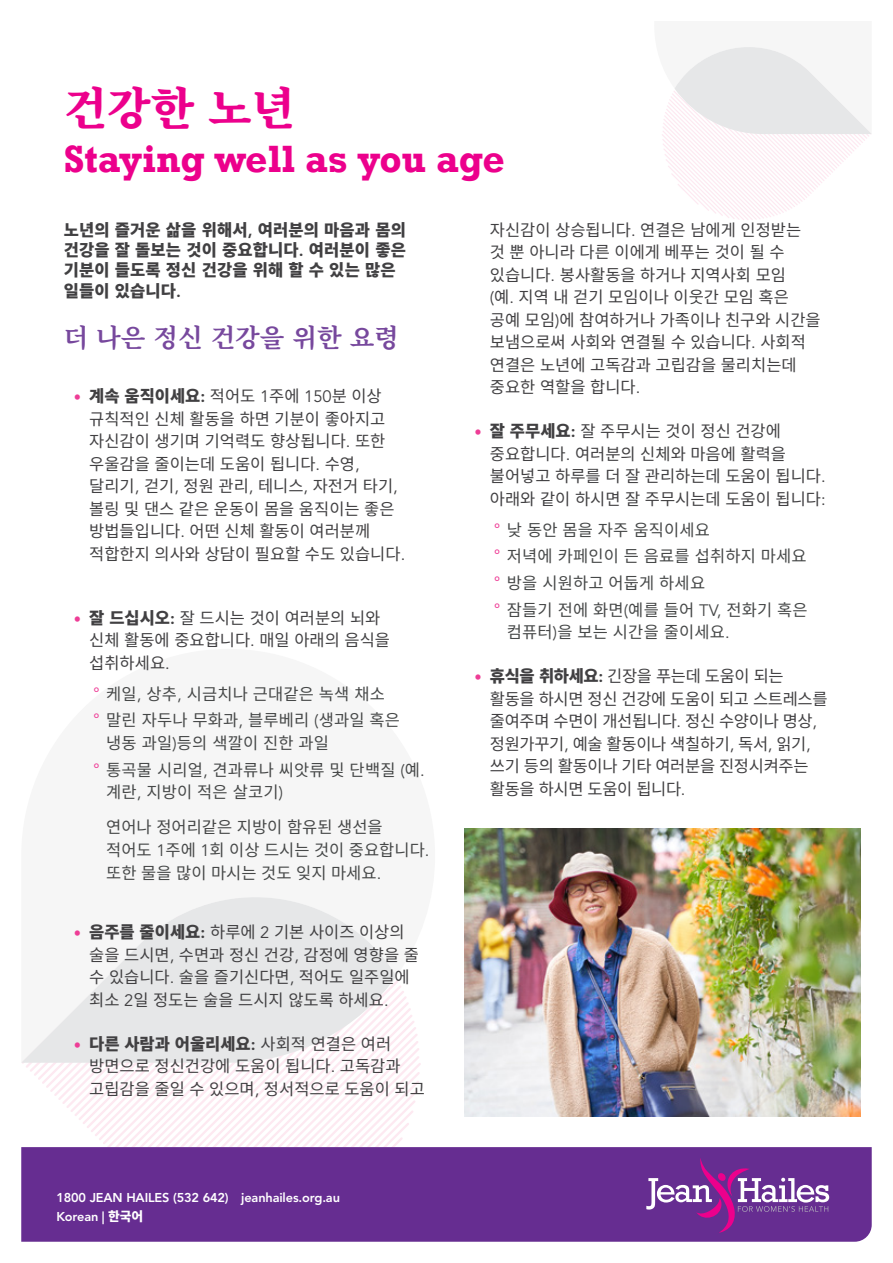
<style>
.page{position:relative;width:893px;height:1263px;background:#fff}
.page>*{position:absolute;margin:0;border:0;box-sizing:border-box;transform-origin:0 0}
.t1{font:800 45px "Source Han Serif K";color:#ec008c}
.t2{font:700 39px "Rockwell";color:#ec008c}
.t3{font:700 25.5px "Source Han Serif K";color:#77489d}
.t4{font:16.5px/22.5px "Source Han Sans K";color:#414042}
.t5{font:16.5px/26.7px "Source Han Sans K";letter-spacing:.01em;color:#464848}
.t6{font:16.5px/22.5px "Source Han Sans K";letter-spacing:-.02em;color:#414042}
.t7{font:800 16.5px/20.2px "Source Han Sans K";letter-spacing:.01em;color:#414042}
.t8{font:800 12.75px/19.2px "Avenir LT Std";letter-spacing:-.01em;color:#fff}
.s1{font-family:"Avenir LT Std"}
.s2{font-weight:800;color:#ee3d96}
.s3{font-weight:800}
.s4{font-family:"Avenir LT Std";font-weight:800}
.s5{color:#ee3d96}
.s6{font-family:"Source Han Sans K"}
</style>
<div class="page">
<svg style="left:662px;top:47px;width:210px;height:173px"></svg>
<svg style="left:22px;top:1063px;width:399px;height:84px"></svg>
<svg style="left:21px;top:897px;width:375px;height:166px;fill:#e6e7e8"></svg>
<div style="left:21px;top:1147px;width:851px;height:95px;background:#662d91"></div>
<svg style="left:646px;top:1157px;width:183px;height:76px;background:#7e429d"></svg>
<img style="left:464px;top:828px;width:397px;height:288px">
<h1 class="t1" style="left:64px;top:83px;width:233px">건강한 노년</h1>
<h2 class="t2" style="left:64px;top:135px;width:442px">Staying well as you age</h2>
<p class="t7" style="left:64px;top:220px;width:344px">노년의 즐거운 삶을 위해서<span class="s1">,</span> 여러분의 마음과 몸의 건강을 잘 돌보는 것이 중요합니다<span class="s1">.</span> 여러분이 좋은 기분이 들도록 정신 건강을 위해 할 수 있는 많은 일들이 있습니다<span class="s1">.</span></p>
<h3 class="t3" style="left:64px;top:323px;width:337px">더 나은 정신 건강을 위한 요령</h3>
<p class="t4" style="left:89px;top:385px;width:317px;text-indent:-15px"><span class="s2">•</span> <span class="s3">계속 움직이세요</span><span class="s4">:</span> 적어도 <span class="s1">1</span>주에 <span class="s1">150</span>분 이상 규칙적인 신체 활동을 하면 기분이 좋아지고 자신감이 생기며 기억력도 향상됩니다<span class="s1">.</span> 또한 우울감을 줄이는데 도움이 됩니다<span class="s1">.</span> 수영<span class="s1">, </span>달리기<span class="s1">,</span> 걷기<span class="s1">,</span> 정원 관리<span class="s1">,</span> 테니스<span class="s1">,</span> 자전거 타기<span class="s1">, </span>볼링 및 댄스 같은 운동이 몸을 움직이는 좋은 방법들입니다<span class="s1">.</span> 어떤 신체 활동이 여러분께 적합한지 의사와 상담이 필요할 수도 있습니다<span class="s1">.</span></p>
<p class="t4" style="left:89px;top:607px;width:302px;text-indent:-15px"><span class="s2">•</span> <span class="s3">잘 드십시오</span><span class="s4">:</span> 잘 드시는 것이 여러분의 뇌와 신체 활동에 중요합니다<span class="s1">.</span> 매일 아래의 음식을 섭취하세요<span class="s1">.</span></p>
<p class="t5" style="left:94px;top:681px;width:308px"><span class="s5">°</span> 케일<span class="s1">,</span> 상추<span class="s1">,</span> 시금치나 근대같은 녹색 채소<br><span class="s5">°</span> 말린 자두나 무화과<span class="s1">,</span> 블루베리 <span class="s1">(</span>생과일 혹은</p>
<p class="t5" style="left:94px;top:730px;width:333px;text-indent:13px">냉동 과일<span class="s1">)</span>등의 색깔이 진한 과일<br><span class="s5">°</span> 통곡물 시리얼<span class="s1">,</span> 견과류나 씨앗류 및 단백질 <span class="s1">(</span>예<span class="s1">.</span></p>
<p class="t5" style="left:106px;top:775px;width:278px;line-height:35.2px">계란<span class="s1">,</span> 지방이 적은 살코기<span class="s1">)<br></span>연어나 정어리같은 지방이 함유된 생선을</p>
<p class="t5" style="left:106px;top:839px;width:325px;line-height:22.5px">적어도 <span class="s1">1</span>주에 <span class="s1">1</span>회 이상 드시는 것이 중요합니다<span class="s1">. </span>또한 물을 많이 마시는 것도 잊지 마세요<span class="s1">.</span></p>
<p class="t4" style="left:89px;top:921px;width:331px;text-indent:-15px"><span class="s2">•</span> <span class="s3">음주를 줄이세요</span><span class="s4">:</span> 하루에 <span class="s1">2</span> 기본 사이즈 이상의 술을 드시면<span class="s1">,</span> 수면과 정신 건강<span class="s1">,</span> 감정에 영향을 줄 수 있습니다<span class="s1">.</span> 술을 즐기신다면<span class="s1">,</span> 적어도 일주일에 최소 <span class="s1">2</span>일 정도는 술을 드시지 않도록 하세요<span class="s1">.</span></p>
<p class="t4" style="left:89px;top:1032px;width:337px;text-indent:-15px"><span class="s2">•</span> <span class="s3">다른 사람과 어울리세요</span><span class="s4">:</span> 사회적 연결은 여러 방면으로 정신건강에 도움이 됩니다<span class="s1">.</span> 고독감과 고립감을 줄일 수 있으며<span class="s1">,</span> 정서적으로 도움이 되고</p>
<p class="t8" style="left:56px;top:1188px;width:285px">1800 JEAN HAILES (532 642) jeanhailes.org.au<br>Korean | <span class="s6">한국어</span></p>
<p class="t4" style="left:490px;top:219px;width:332px">자신감이 상승됩니다<span class="s1">.</span> 연결은 남에게 인정받는<br>것 뿐 아니라 다른 이에게 베푸는 것이 될 수 있습니다<span class="s1">.</span> 봉사활동을 하거나 지역사회 모임<br><span class="s1">(</span>예<span class="s1">.</span> 지역 내 걷기 모임이나 이웃간 모임 혹은 공예 모임<span class="s1">)</span>에 참여하거나 가족이나 친구와 시간을 보냄으로써 사회와 연결될 수 있습니다<span class="s1">.</span> 사회적 연결은 노년에 고독감과 고립감을 물리치는데 중요한 역할을 합니다<span class="s1">.</span></p>
<p class="t4" style="left:490px;top:420px;width:337px;text-indent:-15px"><span class="s2">•</span> <span class="s3">잘 주무세요</span><span class="s4">:</span> 잘 주무시는 것이 정신 건강에 중요합니다<span class="s1">.</span> 여러분의 신체와 마음에 활력을 불어넣고 하루를 더 잘 관리하는데 도움이 됩니다<span class="s1">. </span>아래와 같이 하시면 잘 주무시는데 도움이 됩니다<span class="s1">:</span></p>
<p class="t5" style="left:494px;top:517px;width:315px"><span class="s5">°</span> 낮 동안 몸을 자주 움직이세요<br><span class="s5">°</span> 저녁에 카페인이 든 음료를 섭취하지 마세요 <span class="s5">°</span> 방을 시원하고 어둡게 하세요<br><span class="s5">°</span> 잠들기 전에 화면<span class="s1">(</span>예를 들어 <span class="s1">TV,</span> 전화기 혹은</p>
<p class="t5" style="left:507px;top:619px;width:224px">컴퓨터<span class="s1">)</span>을 보는 시간을 줄이세요<span class="s1">.</span></p>
<p class="t6" style="left:490px;top:665px;width:339px;text-indent:-15px"><span class="s2">•</span> <span class="s3">휴식을 취하세요</span><span class="s4">:</span> 긴장을 푸는데 도움이 되는 활동을 하시면 정신 건강에 도움이 되고 스트레스를 줄여주며 수면이 개선됩니다<span class="s1">.</span> 정신 수양이나 명상<span class="s1">, </span>정원가꾸기<span class="s1">,</span> 예술 활동이나 색칠하기<span class="s1">,</span> 독서<span class="s1">,</span> 읽기<span class="s1">, </span>쓰기 등의 활동이나 기타 여러분을 진정시켜주는 활동을 하시면 도움이 됩니다<span class="s1">.</span></p>
</div>
